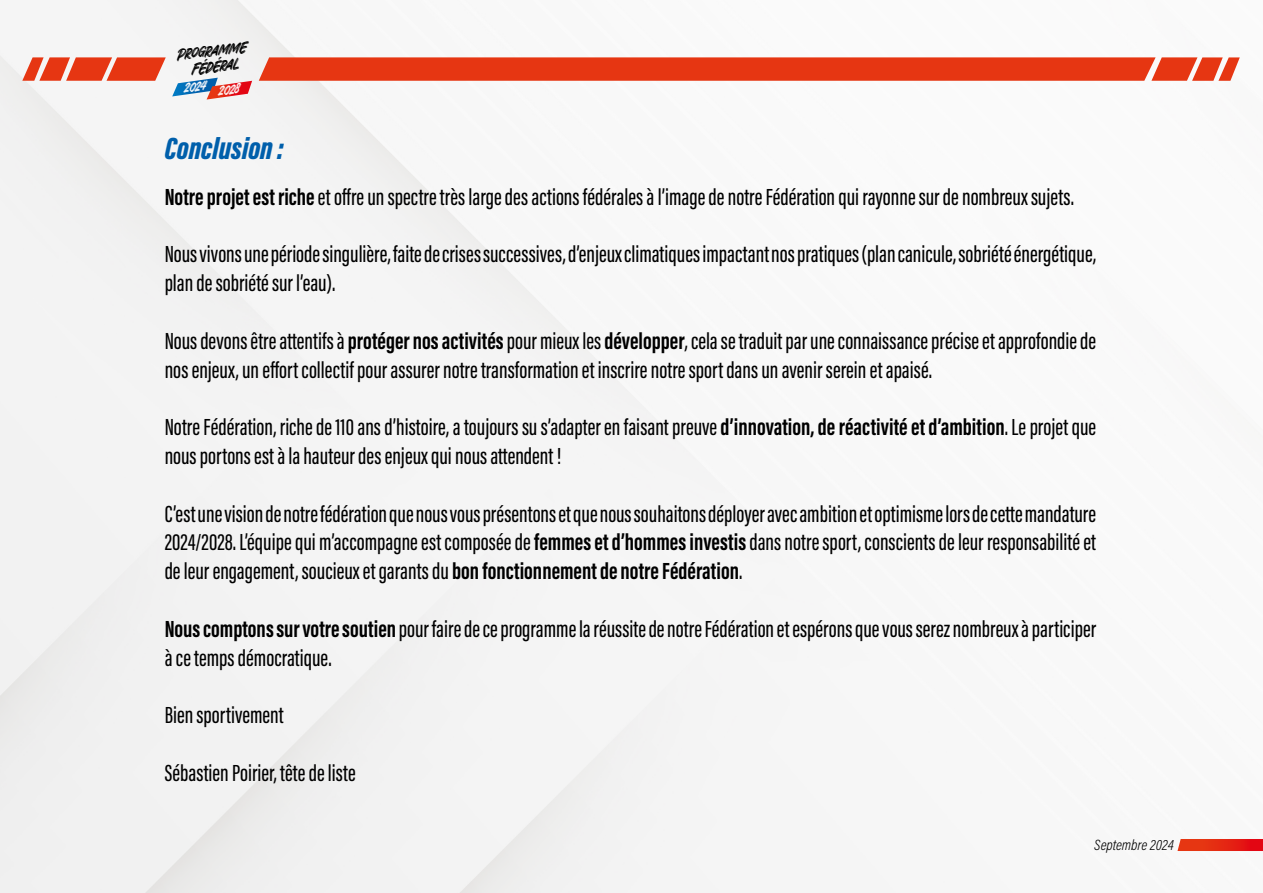
<style>
.page{position:relative;width:1263px;height:893px;background:#fff}
.page>*{position:absolute;margin:0;border:0;box-sizing:border-box;transform-origin:0 0}
.t1{font:italic 900 31.5px "Acumin Pro Extra Cond";color:#005fab}
.t2{font:500 24px/28.8px "Acumin Pro Extra Cond";color:#000}
.t3{font:20.85px/15.9px "Black Ravens";color:#000;text-align:center}
.t4{font:17.7px "Black Ravens";color:#fff}
.t5{font:italic 300 15px "Acumin Pro Cond";color:#000}
.s1{font-weight:700}
</style>
<div class="page">
<svg style="left:1177px;top:839px;width:86px;height:12px"></svg>
<svg style="left:259px;top:57px;width:981px;height:24px;background:#e6401e"></svg>
<svg style="left:22px;top:57px;width:144px;height:24px"></svg>
<svg style="left:172px;top:78px;width:80px;height:22px"></svg>
<p class="t3" style="left:175px;top:47px;width:73px;rotate:-7deg">Programme fédéral</p>
<p class="t4" style="left:182px;top:82px;width:58px;rotate:-7deg">2024 2028</p>
<h1 class="t1" style="left:165px;top:130px;width:121px">Conclusion :</h1>
<p class="t2" style="left:165px;top:182px;width:911px"><span class="s1">Notre projet est riche</span> et offre un spectre très large des actions fédérales à l’image de notre Fédération qui rayonne sur de nombreux sujets.</p>
<p class="t2" style="left:165px;top:240px;width:933px">Nous vivons une période singulière, faite de crises successives, d’enjeux climatiques impactant nos pratiques (plan canicule, sobriété énergétique, plan de sobriété sur l’eau).</p>
<p class="t2" style="left:165px;top:326px;width:933px">Nous devons être attentifs à <span class="s1">protéger nos activités</span> pour mieux les <span class="s1">développer</span>, cela se traduit par une connaissance précise et approfondie de nos enjeux, un effort collectif pour assurer notre transformation et inscrire notre sport dans un avenir serein et apaisé.</p>
<p class="t2" style="left:165px;top:413px;width:933px">Notre Fédération, riche de 110 ans d’histoire, a toujours su s’adapter en faisant preuve <span class="s1">d’innovation, de réactivité et d’ambition</span>. Le projet que nous portons est à la hauteur des enjeux qui nous attendent !</p>
<p class="t2" style="left:165px;top:499px;width:933px;text-align:justify">C’est une vision de notre fédération que nous vous présentons et que nous souhaitons déployer avec ambition et optimisme lors de cette mandature 2024/2028. L’équipe qui m’accompagne est composée de <span class="s1">femmes et d’hommes investis</span> dans notre sport, conscients de leur responsabilité et de leur engagement, soucieux et garants du <span class="s1">bon fonctionnement de notre Fédération</span>.</p>
<p class="t2" style="left:165px;top:614px;width:933px"><span class="s1">Nous comptons sur votre soutien</span> pour faire de ce programme la réussite de notre Fédération et espérons que vous serez nombreux à participer à ce temps démocratique.</p>
<p class="t2" style="left:165px;top:701px;width:120px">Bien sportivement</p>
<p class="t2" style="left:165px;top:758px;width:192px">Sébastien Poirier, tête de liste</p>
<p class="t5" style="left:1094px;top:835px;width:81px">Septembre 2024</p>
</div>
